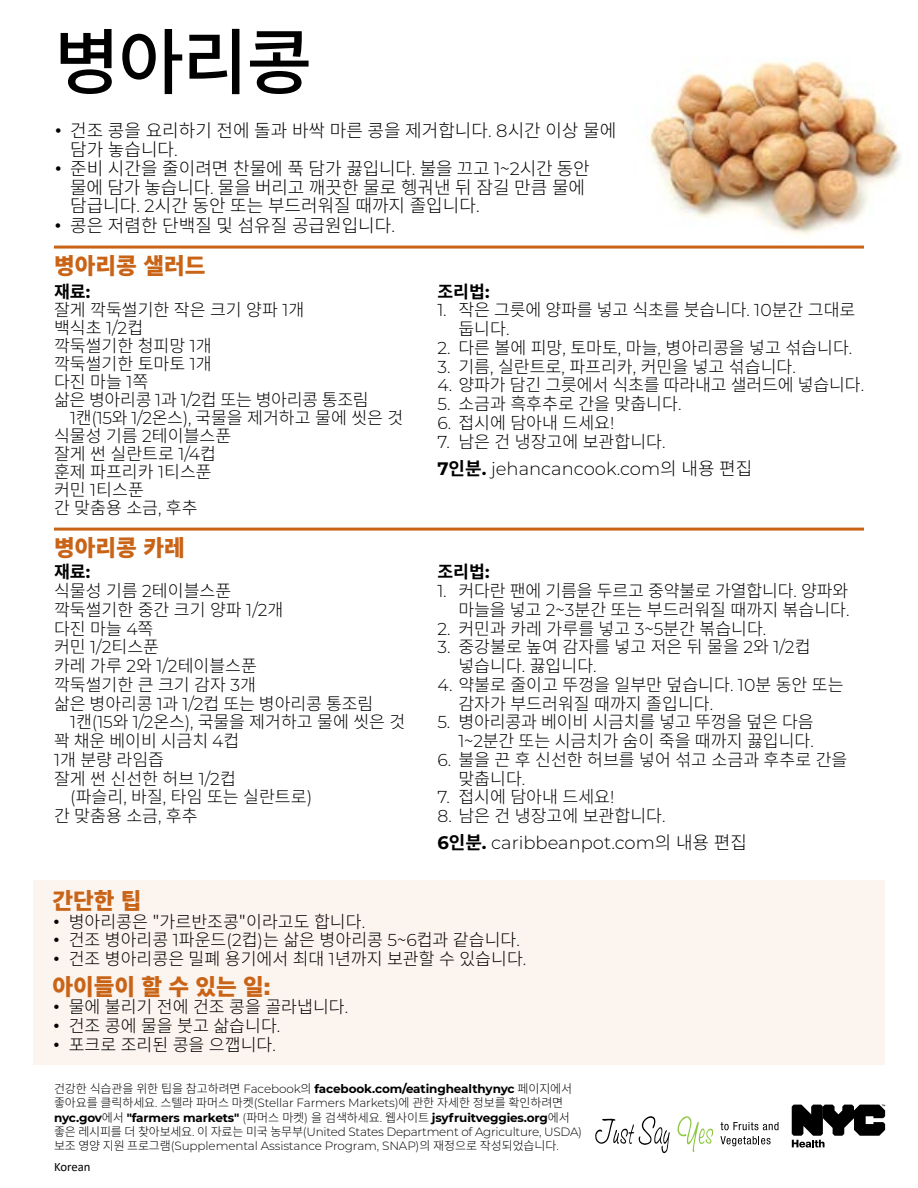
<style>
.page{position:relative;width:918px;height:1188px;background:#fff}
.page>*{position:absolute;margin:0;border:0;box-sizing:border-box;transform-origin:0 0}
.t1{font:500 72px "Source Han Sans K";color:#000}
.t2{font:800 22.5px "Source Han Sans K";color:#c96417}
.t3{font:300 18px/18.8px "Source Han Sans K";color:#000}
.t4{font:300 18px "Montserrat";color:#000}
.t5{font:300 17.25px/18.8px "Source Han Sans K";color:#000}
.t6{font:300 17.25px "Source Han Sans K";letter-spacing:-.02em;color:#000}
.t7{font:700 17.25px "Source Han Sans K";color:#000}
.t8{font:12.75px "Calibri";color:#000}
.t9{font:300 12px/14.4px "Montserrat";letter-spacing:-.02em;color:#000}
.t10{font:700 12px "Montserrat";letter-spacing:-.01em;color:#000}
.t11{font:300 12px "Source Han Sans K";letter-spacing:-.01em;color:#000}
.s1{font-family:"Gotham"}
.s2{font-family:"Montserrat"}
.s3{font-weight:700}
.s4{font-family:"Source Han Sans K";font-weight:700}
.s5{font-family:"Source Han Sans K"}
.s6{font-family:"Gotham";font-weight:900}
.s7{font-family:"Source Han Sans K";font-weight:300}
.s8{font-weight:300}
</style>
<div class="page">
<img style="left:647px;top:61px;width:254px;height:174px">
<div style="left:33px;top:880px;width:852px;height:184px;background:#fbf4ef"></div>
<hr style="left:54px;top:528px;width:810px;height:3px;background:#c96417">
<hr style="left:54px;top:246px;width:810px;height:3px;background:#c96417">
<svg style="left:792px;top:1105px;width:93px;height:43px"></svg>
<svg style="left:721px;top:1122px;width:58px;height:8px"></svg>
<svg style="left:720px;top:1136px;width:51px;height:10px"></svg>
<svg style="left:595px;top:1116px;width:75px;height:37px"></svg>
<svg style="left:677px;top:1116px;width:36px;height:36px"></svg>
<h1 class="t1" style="left:54px;top:22px;width:260px">병아리콩</h1>
<p class="t3" style="left:70px;top:122px;width:548px;text-indent:-16px"><span class="s1">•</span> 건조 콩을 요리하기 전에 돌과 바싹 마른 콩을 제거합니다<span class="s2">. 8</span>시간 이상 물에 담가 놓습니다<span class="s2">.</span></p>
<p class="t3" style="left:70px;top:159px;width:521px;text-indent:-16px"><span class="s1">•</span> 준비 시간을 줄이려면 찬물에 푹 담가 끓입니다<span class="s2">.</span> 불을 끄고 <span class="s2">1</span>~<span class="s2">2</span>시간 동안 물에 담가 놓습니다<span class="s2">.</span> 물을 버리고 깨끗한 물로 헹궈낸 뒤 잠길 만큼 물에 담급니다<span class="s2">. 2</span>시간 동안 또는 부드러워질 때까지 졸입니다<span class="s2">.</span></p>
<p class="t3" style="left:54px;top:216px;width:343px"><span class="s1">•</span> 콩은 저렴한 단백질 및 섬유질 공급원입니다<span class="s2">.</span></p>
<h2 class="t2" style="left:54px;top:253px;width:153px">병아리콩 샐러드</h2>
<p class="t7" style="left:54px;top:282px;width:38px">재료<span class="s2">:</span></p>
<p class="t5" style="left:54px;top:300px;width:252px">잘게 깍둑썰기한 작은 크기 양파 <span class="s2">1</span>개</p>
<p class="t5" style="left:54px;top:318px;width:91px">백식초 <span class="s2">1/2</span>컵</p>
<p class="t5" style="left:54px;top:336px;width:159px">깍둑썰기한 청피망 <span class="s2">1</span>개</p>
<p class="t5" style="left:54px;top:354px;width:159px">깍둑썰기한 토마토 <span class="s2">1</span>개</p>
<p class="t5" style="left:54px;top:372px;width:96px">다진 마늘 <span class="s2">1</span>쪽</p>
<p class="t6" style="left:54px;top:390px;width:316px">삶은 병아리콩 <span class="s2">1</span>과 <span class="s2">1/2</span>컵 또는 병아리콩 통조림</p>
<p class="t5" style="left:70px;top:408px;width:335px"><span class="s2">1</span>캔<span class="s2">(15</span>와 <span class="s2">1/2</span>온스<span class="s2">),</span> 국물을 제거하고 물에 씻은 것</p>
<p class="t5" style="left:54px;top:426px;width:179px">식물성 기름 <span class="s2">2</span>테이블스푼</p>
<p class="t5" style="left:54px;top:444px;width:163px">잘게 썬 실란트로 <span class="s2">1/4</span>컵</p>
<p class="t5" style="left:54px;top:462px;width:159px">훈제 파프리카 <span class="s2">1</span>티스푼</p>
<p class="t5" style="left:54px;top:480px;width:91px">커민 <span class="s2">1</span>티스푼</p>
<p class="t5" style="left:54px;top:498px;width:145px">간 맞춤용 소금<span class="s2">,</span> 후추</p>
<h2 class="t2" style="left:54px;top:535px;width:132px">병아리콩 카레</h2>
<p class="t7" style="left:54px;top:562px;width:38px">재료<span class="s2">:</span></p>
<p class="t5" style="left:54px;top:582px;width:179px">식물성 기름 <span class="s2">2</span>테이블스푼</p>
<p class="t5" style="left:54px;top:600px;width:231px">깍둑썰기한 중간 크기 양파 <span class="s2">1/2</span>개</p>
<p class="t5" style="left:54px;top:619px;width:101px">다진 마늘 <span class="s2">4</span>쪽</p>
<p class="t5" style="left:54px;top:638px;width:107px">커민 <span class="s2">1/2</span>티스푼</p>
<p class="t5" style="left:54px;top:657px;width:205px">카레 가루 <span class="s2">2</span>와 <span class="s2">1/2</span>테이블스푼</p>
<p class="t5" style="left:54px;top:675px;width:203px">깍둑썰기한 큰 크기 감자 <span class="s2">3</span>개</p>
<p class="t5" style="left:54px;top:694px;width:321px">삶은 병아리콩 <span class="s2">1</span>과 <span class="s2">1/2</span>컵 또는 병아리콩 통조림</p>
<p class="t5" style="left:70px;top:713px;width:337px"><span class="s2">1</span>캔<span class="s2">(15</span>와 <span class="s2">1/2</span>온스<span class="s2">),</span> 국물을 제거하고 물에 씻은 것</p>
<p class="t5" style="left:54px;top:732px;width:187px">꽉 채운 베이비 시금치 <span class="s2">4</span>컵</p>
<p class="t5" style="left:54px;top:750px;width:112px"><span class="s2">1</span>개 분량 라임즙</p>
<p class="t5" style="left:54px;top:769px;width:183px">잘게 썬 신선한 허브 <span class="s2">1/2</span>컵</p>
<p class="t5" style="left:70px;top:788px;width:244px"><span class="s2">(</span>파슬리<span class="s2">,</span> 바질<span class="s2">,</span> 타임 또는 실란트로<span class="s2">)</span></p>
<p class="t5" style="left:54px;top:807px;width:145px">간 맞춤용 소금<span class="s2">,</span> 후추</p>
<p class="t7" style="left:437px;top:282px;width:54px">조리법<span class="s2">:</span></p>
<p class="t5" style="left:458px;top:301px;width:399px;text-indent:-21px"><span class="s2">1.</span> 작은 그릇에 양파를 넣고 식초를 붓습니다<span class="s2">. 10</span>분간 그대로 둡니다<span class="s2">.</span></p>
<p class="t5" style="left:437px;top:338px;width:416px"><span class="s2">2.</span> 다른 볼에 피망<span class="s2">,</span> 토마토<span class="s2">,</span> 마늘<span class="s2">,</span> 병아리콩을 넣고 섞습니다<span class="s2">.</span></p>
<p class="t5" style="left:437px;top:357px;width:360px"><span class="s2">3.</span> 기름<span class="s2">,</span> 실란트로<span class="s2">,</span> 파프리카<span class="s2">,</span> 커민을 넣고 섞습니다<span class="s2">.</span></p>
<p class="t5" style="left:437px;top:376px;width:428px"><span class="s2">4.</span> 양파가 담긴 그릇에서 식초를 따라내고 샐러드에 넣습니다<span class="s2">.</span></p>
<p class="t5" style="left:437px;top:395px;width:246px"><span class="s2">5.</span> 소금과 흑후추로 간을 맞춥니다<span class="s2">.</span></p>
<p class="t5" style="left:437px;top:414px;width:179px"><span class="s2">6.</span> 접시에 담아내 드세요<span class="s2">!</span></p>
<p class="t5" style="left:437px;top:432px;width:230px"><span class="s2">7.</span> 남은 건 냉장고에 보관합니다<span class="s2">.</span></p>
<p class="t4" style="left:437px;top:456px;width:316px"><span class="s3">7</span><span class="s4">인분</span><span class="s3">.</span> jehancancook.com<span class="s5">의 내용 편집</span></p>
<p class="t7" style="left:437px;top:562px;width:54px">조리법<span class="s2">:</span></p>
<p class="t5" style="left:437px;top:582px;width:414px;text-align:right"><span class="s2">1.</span> 커다란 팬에 기름을 두르고 중약불로 가열합니다<span class="s2">.</span> 양파와 마늘을 넣고 <span class="s2">2</span>~<span class="s2">3</span>분간 또는 부드러워질 때까지 볶습니다<span class="s2">.</span></p>
<p class="t5" style="left:437px;top:619px;width:331px"><span class="s2">2.</span> 커민과 카레 가루를 넣고 <span class="s2">3</span>~<span class="s2">5</span>분간 볶습니다<span class="s2">.</span></p>
<p class="t5" style="left:458px;top:638px;width:354px;text-indent:-21px"><span class="s2">3.</span> 중강불로 높여 감자를 넣고 저은 뒤 물을 <span class="s2">2</span>와 <span class="s2">1/2</span>컵 넣습니다<span class="s2">.</span> 끓입니다<span class="s2">.</span></p>
<p class="t5" style="left:458px;top:676px;width:387px;text-indent:-21px"><span class="s2">4.</span> 약불로 줄이고 뚜껑을 일부만 덮습니다<span class="s2">. 10</span>분 동안 또는 감자가 부드러워질 때까지 졸입니다<span class="s2">.</span></p>
<p class="t5" style="left:437px;top:713px;width:378px;text-align:right"><span class="s2">5.</span> 병아리콩과 베이비 시금치를 넣고 뚜껑을 덮은 다음<br><span class="s2">1</span>~<span class="s2">2</span>분간 또는 시금치가 숨이 죽을 때까지 끓입니다<span class="s2">.</span></p>
<p class="t5" style="left:458px;top:751px;width:391px;text-indent:-21px"><span class="s2">6.</span> 불을 끈 후 신선한 허브를 넣어 섞고 소금과 후추로 간을 맞춥니다<span class="s2">.</span></p>
<p class="t5" style="left:437px;top:788px;width:179px"><span class="s2">7.</span> 접시에 담아내 드세요<span class="s2">!</span></p>
<p class="t5" style="left:437px;top:807px;width:230px"><span class="s2">8.</span> 남은 건 냉장고에 보관합니다<span class="s2">.</span></p>
<p class="t4" style="left:437px;top:831px;width:311px"><span class="s3">6</span><span class="s4">인분</span><span class="s3">.</span> caribbeanpot.com<span class="s5">의 내용 편집</span></p>
<h2 class="t2" style="left:52px;top:888px;width:91px">간단한 팁</h2>
<p class="t5" style="left:52px;top:912px;width:314px"><span class="s1">•</span> 병아리콩은 "가르반조콩"이라고도 합니다<span class="s2">.</span></p>
<p class="t5" style="left:52px;top:931px;width:469px"><span class="s1">•</span> 건조 병아리콩 <span class="s2">1</span>파운드<span class="s2">(2</span>컵<span class="s2">)</span>는 삶은 병아리콩 <span class="s2">5</span>~<span class="s2">6</span>컵과 같습니다<span class="s2">.</span></p>
<p class="t5" style="left:52px;top:950px;width:475px"><span class="s1">•</span> 건조 병아리콩은 밀폐 용기에서 최대 <span class="s2">1</span>년까지 보관할 수 있습니다<span class="s2">.</span></p>
<h2 class="t2" style="left:52px;top:974px;width:219px">아이들이 할 수 있는 일<span class="s6">:</span></h2>
<p class="t5" style="left:52px;top:998px;width:297px"><span class="s1">•</span> 물에 불리기 전에 건조 콩을 골라냅니다<span class="s2">.</span></p>
<p class="t5" style="left:52px;top:1017px;width:229px"><span class="s1">•</span> 건조 콩에 물을 붓고 삶습니다<span class="s2">.</span></p>
<p class="t5" style="left:52px;top:1036px;width:225px"><span class="s1">•</span> 포크로 조리된 콩을 으깹니다<span class="s2">.</span></p>
<p class="t10" style="left:54px;top:1080px;width:520px"><span class="s7">건강한 식습관을 위한 팁을 참고하려면</span> <span class="s8">Facebook</span><span class="s7">의</span> facebook.com/eatinghealthynyc <span class="s7">페이지에서</span></p>
<p class="t11" style="left:54px;top:1096px;width:511px">좋아요를 클릭하세요<span class="s2">.</span> 스텔라 파머스 마켓<span class="s2">(Stellar Farmers Markets)</span>에 관한 자세한 정보를 확인하려면</p>
<p class="t9" style="left:54px;top:1110px;width:530px"><span class="s3">nyc.gov</span><span class="s5">에서</span> <span class="s3">"farmers markets"</span> (<span class="s5">파머스 마켓</span>) <span class="s5">을 검색하세요</span>. <span class="s5">웹사이트</span> <span class="s3">jsyfruitveggies.org</span><span class="s5">에서 좋은 레시피를 더 찾아보세요</span>. <span class="s5">이 자료는 미국 농무부</span>(United States Department of Agriculture, USDA) <span class="s5">보조 영양 지원 프로그램</span>(Supplemental Assistance Program, SNAP)<span class="s5">의 재정으로 작성되었습니다</span>.</p>
<p class="t8" style="left:54px;top:1157px;width:38px">Korean</p>
</div>
